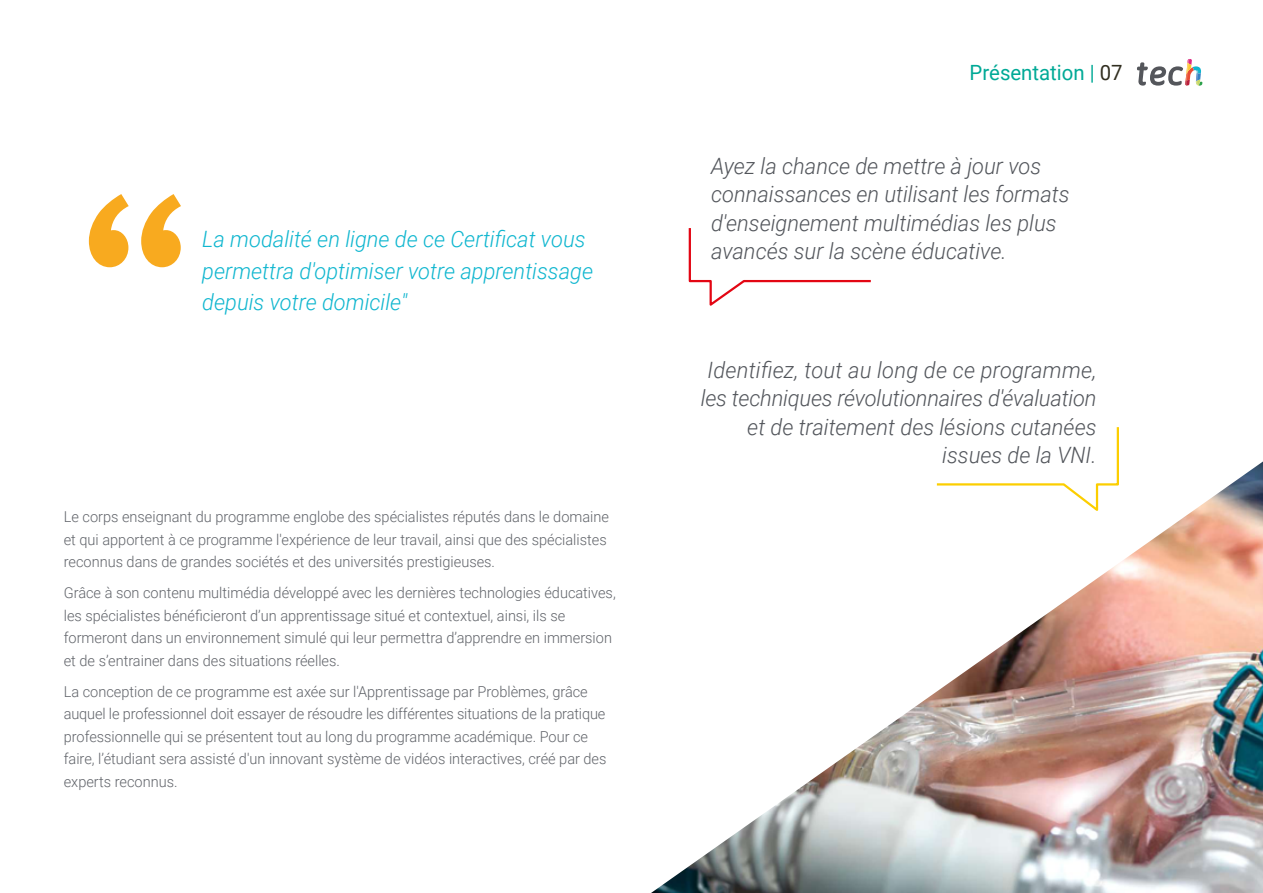
<style>
.page{position:relative;width:1263px;height:893px;background:#fff}
.page>*{position:absolute;margin:0;border:0;box-sizing:border-box;transform-origin:0 0}
.t1{font:italic 300 22.5px/28.5px "Roboto";color:#52555b;text-align:right}
.t2{font:italic 300 22.5px/31.5px "Roboto";color:#0fb6cf}
.t3{font:21px "Roboto";color:#00a996}
.t4{font:300 15px/22.5px "Roboto";color:#61646a}
.s1{color:#312e20}
</style>
<div class="page">
<svg style="left:89px;top:194px;width:92px;height:73px"></svg>
<svg style="left:1116px;top:427px;width:3px;height:34px"></svg>
<img style="left:651px;top:461px;width:612px;height:432px">
<svg style="left:688px;top:228px;width:183px;height:78px"></svg>
<svg style="left:1137px;top:59px;width:65px;height:27px"></svg>
<h1 class="t2" style="left:202px;top:222px;width:392px">La modalité en ligne de ce Certificat vous permettra d'optimiser votre apprentissage depuis votre domicile"</h1>
<p class="t4" style="left:64px;top:505px;width:547px">Le corps enseignant du programme englobe des spécialistes réputés dans le domaine et qui apportent à ce programme l'expérience de leur travail, ainsi que des spécialistes reconnus dans de grandes sociétés et des universités prestigieuses.</p>
<p class="t4" style="left:64px;top:581px;width:553px">Grâce à son contenu multimédia développé avec les dernières technologies éducatives, les spécialistes bénéficieront d’un apprentissage situé et contextuel, ainsi, ils se formeront dans un environnement simulé qui leur permettra d’apprendre en immersion et de s’entrainer dans des situations réelles.</p>
<p class="t4" style="left:64px;top:679px;width:544px">La conception de ce programme est axée sur l'Apprentissage par Problèmes, grâce auquel le professionnel doit essayer de résoudre les différentes situations de la pratique professionnelle qui se présentent tout au long du programme académique. Pour ce faire, l’étudiant sera assisté d'un innovant système de vidéos interactives, créé par des experts reconnus.</p>
<h2 class="t3" style="left:970px;top:57px;width:155px">Présentation | <span class="s1">07</span></h2>
<h1 class="t1" style="left:711px;top:151px;width:360px;text-align:left">Ayez la chance de mettre à jour vos connaissances en utilisant les formats d'enseignement multimédias les plus avancés sur la scène éducative.</h1>
<h1 class="t1" style="left:701px;top:355px;width:397px">Identifiez, tout au long de ce programme, les techniques révolutionnaires d'évaluation et de traitement des lésions cutanées issues de la VNI.</h1>
</div>
